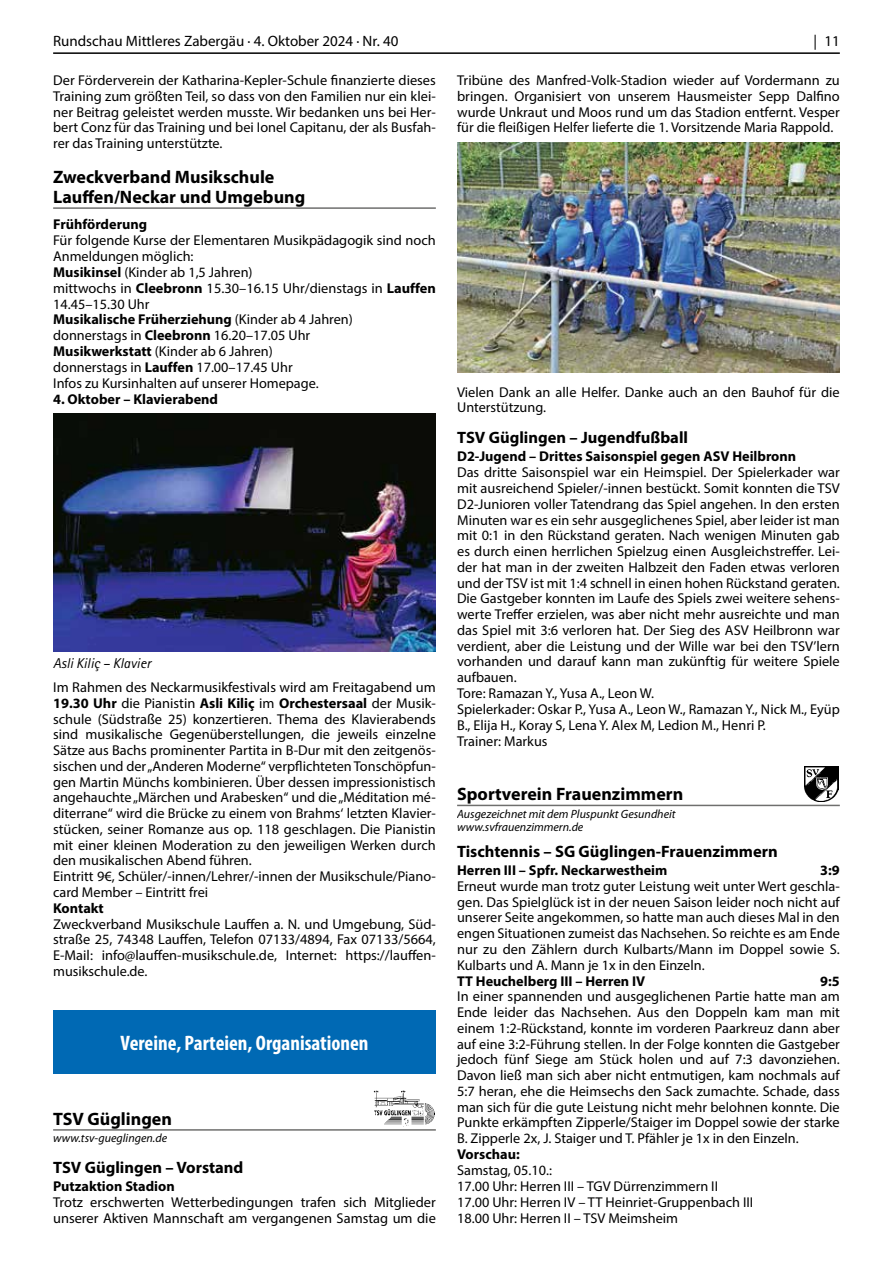
<style>
.page{position:relative;width:893px;height:1263px;background:#fff}
.page>*{position:absolute;margin:0;border:0;box-sizing:border-box;transform-origin:0 0}
.t1{font:700 condensed 21px "Myriad Pro";color:#fff}
.t2{font:700 18px/19.6px "Myriad Pro";color:#000}
.t3{font:700 16.5px "Myriad Pro";color:#000}
.t4{font:15px "Myriad Pro";color:#000}
.t5{font:14.25px/15.8px "Myriad Pro";color:#000}
.t6{font:700 14.25px "Myriad Pro";color:#000}
.t7{font:italic 14.25px "Rotis Sans Serif W1 G";color:#000}
.t8{font:italic 12px/13.2px "Myriad Pro";color:#000}
.s1{font-weight:700}
</style>
<div class="page">
<hr style="left:53px;top:52px;width:787px;height:2px;background:#000">
<hr style="left:53px;top:207px;width:383px;height:2px;background:#6f6f6e">
<img style="left:53px;top:414px;width:383px;height:238px">
<div style="left:53px;top:1010px;width:383px;height:64px;background:#0069b4"></div>
<hr style="left:53px;top:1129px;width:383px;height:2px;background:#6f6f6e">
<img style="left:373px;top:1090px;width:62px;height:37px">
<img style="left:457px;top:142px;width:383px;height:230px">
<hr style="left:457px;top:805px;width:383px;height:1px;background:#6f6f6e">
<img style="left:805px;top:766px;width:34px;height:36px">
<p class="t4" style="left:53px;top:32px;width:347px">Rundschau Mittleres Zabergäu · 4. Oktober 2024 · Nr. 40</p>
<p class="t4" style="left:813px;top:32px;width:28px">| 11</p>
<p class="t5" style="left:53px;top:72px;width:384px;text-align:justify">Der Förderverein der Katharina-Kepler-Schule finanzierte dieses Training zum größten Teil, so dass von den Familien nur ein klei&shy;ner Beitrag geleistet werden musste. Wir bedanken uns bei Her&shy;bert Conz für das Training und bei Ionel Capitanu, der als Busfah&shy;rer das Training unterstützte.</p>
<p class="t2" style="left:53px;top:167px;width:254px">Zweckverband Musikschule<br>Lauffen/Neckar und Umgebung</p>
<p class="t6" style="left:53px;top:215px;width:95px">Frühförderung</p>
<p class="t5" style="left:53px;top:232px;width:384px">Für folgende Kurse der Elementaren Musikpädagogik sind noch Anmeldungen möglich:<br><span class="s1">Musikinsel</span> (Kinder ab 1,5 Jahren)<br>mittwochs in <span class="s1">Cleebronn</span> 15.30–16.15 Uhr/dienstags in <span class="s1">Lauffen </span>14.45–15.30 Uhr<br><span class="s1">Musikalische Früherziehung</span> (Kinder ab 4 Jahren)<br>donnerstags in <span class="s1">Cleebronn</span> 16.20–17.05 Uhr<br><span class="s1">Musikwerkstatt</span> (Kinder ab 6 Jahren)<br>donnerstags in <span class="s1">Lauffen</span> 17.00–17.45 Uhr<br>Infos zu Kursinhalten auf unserer Homepage.</p>
<p class="t6" style="left:53px;top:390px;width:166px">4. Oktober – Klavierabend</p>
<p class="t5" style="left:457px;top:72px;width:384px;text-align:justify">Tribüne des Manfred-Volk-Stadion wieder auf Vordermann zu bringen. Organisiert von unserem Hausmeister Sepp Dalfino wurde Unkraut und Moos rund um das Stadion entfernt. Vesper für die fleißigen Helfer lieferte die 1. Vorsitzende Maria Rappold.</p>
<p class="t5" style="left:457px;top:384px;width:384px">Vielen Dank an alle Helfer. Danke auch an den Bauhof für die<br>Unterstützung.</p>
<p class="t3" style="left:457px;top:427px;width:232px">TSV Güglingen – Jugendfußball</p>
<p class="t6" style="left:457px;top:447px;width:341px">D2-Jugend – Drittes Saisonspiel gegen ASV Heilbronn</p>
<p class="t5" style="left:457px;top:464px;width:384px">Das dritte Saisonspiel war ein Heimspiel. Der Spielerkader war mit ausreichend Spieler/-innen bestückt. Somit konnten die TSV D2-Junioren voller Tatendrang das Spiel angehen. In den ersten Minuten war es ein sehr ausgeglichenes Spiel, aber leider ist man mit 0:1 in den Rückstand geraten. Nach wenigen Minuten gab es durch einen herrlichen Spielzug einen Ausgleichstreffer. Lei&shy;der hat man in der zweiten Halbzeit den Faden etwas verloren und der TSV ist mit 1:4 schnell in einen hohen Rückstand geraten.<br>Die Gastgeber konnten im Laufe des Spiels zwei weitere sehens&shy;werte Treffer erzielen, was aber nicht mehr ausreichte und man das Spiel mit 3:6 verloren hat. Der Sieg des ASV Heilbronn war verdient, aber die Leistung und der Wille war bei den TSV’lern vorhanden und darauf kann man zukünftig für weitere Spiele aufbauen.<br>Tore: Ramazan Y., Yusa A., Leon W.<br>Spielerkader: Oskar P., Yusa A., Leon W., Ramazan Y., Nick M., Eyüp B., Elija H., Koray S, Lena Y. Alex M, Ledion M., Henri P.<br>Trainer: Markus</p>
<p class="t7" style="left:53px;top:654px;width:99px">Asli Kiliç – Klavier</p>
<p class="t5" style="left:53px;top:679px;width:384px">Im Rahmen des Neckarmusikfestivals wird am Freitagabend um <span class="s1">19.30 Uhr</span> die Pianistin <span class="s1">Asli Kiliç</span> im <span class="s1">Orchestersaal</span> der Musik&shy;schule (Südstraße 25) konzertieren. Thema des Klavierabends sind musikalische Gegenüberstellungen, die jeweils einzelne Sätze aus Bachs prominenter Partita in B-Dur mit den zeitgenös&shy;sischen und der „Anderen Moderne“ verpflichteten Tonschöpfun&shy;gen Martin Münchs kombinieren. Über dessen impressionistisch angehauchte „Märchen und Arabesken“ und die „Méditation mé&shy;diterrane“ wird die Brücke zu einem von Brahms‘ letzten Klavier&shy;stücken, seiner Romanze aus op. 118 geschlagen. Die Pianistin mit einer kleinen Moderation zu den jeweiligen Werken durch den musikalischen Abend führen.<br>Eintritt 9€, Schüler/-innen/Lehrer/-innen der Musikschule/Piano&shy;card Member – Eintritt frei</p>
<p class="t6" style="left:53px;top:899px;width:52px">Kontakt</p>
<p class="t5" style="left:53px;top:916px;width:384px;text-align:justify">Zweckverband Musikschule Lauffen a. N. und Umgebung, Süd&shy;straße 25, 74348 Lauffen, Telefon 07133/4894, Fax 07133/5664, E-Mail: info@lauffen-musikschule.de, Internet: https://lauffen&shy;musikschule.de.</p>
<p class="t2" style="left:457px;top:784px;width:228px">Sportverein Frauenzimmern</p>
<p class="t8" style="left:457px;top:807px;width:220px">Ausgezeichnet mit dem Pluspunkt Gesundheit www.svfrauenzimmern.de</p>
<p class="t3" style="left:457px;top:841px;width:322px">Tischtennis – SG Güglingen-Frauenzimmern</p>
<p class="t6" style="left:457px;top:861px;width:212px">Herren III – Spfr. Neckarwestheim</p>
<p class="t6" style="left:820px;top:861px;width:21px">3:9</p>
<p class="t5" style="left:457px;top:878px;width:384px;text-align:justify">Erneut wurde man trotz guter Leistung weit unter Wert geschla&shy;gen. Das Spielglück ist in der neuen Saison leider noch nicht auf unserer Seite angekommen, so hatte man auch dieses Mal in den engen Situationen zumeist das Nachsehen. So reichte es am Ende nur zu den Zählern durch Kulbarts/Mann im Doppel sowie S.<br>Kulbarts und A. Mann je 1x in den Einzeln.</p>
<p class="t6" style="left:457px;top:971px;width:190px">TT Heuchelberg III – Herren IV</p>
<p class="t6" style="left:820px;top:971px;width:21px">9:5</p>
<p class="t5" style="left:457px;top:988px;width:384px;text-align:justify">In einer spannenden und ausgeglichenen Partie hatte man am Ende leider das Nachsehen. Aus den Doppeln kam man mit einem 1:2-Rückstand, konnte im vorderen Paarkreuz dann aber auf eine 3:2-Führung stellen. In der Folge konnten die Gastgeber jedoch fünf Siege am Stück holen und auf 7:3 davonziehen.<br>Davon ließ man sich aber nicht entmutigen, kam nochmals auf 5:7 heran, ehe die Heimsechs den Sack zumachte. Schade, dass man sich für die gute Leistung nicht mehr belohnen konnte. Die Punkte erkämpften Zipperle/Staiger im Doppel sowie der starke B. Zipperle 2x, J. Staiger und T. Pfähler je 1x in den Einzeln.</p>
<p class="t6" style="left:457px;top:1145px;width:64px">Vorschau:</p>
<p class="t5" style="left:457px;top:1162px;width:298px">Samstag, 05.10.:<br>17.00 Uhr: Herren III – TGV Dürrenzimmern II 17.00 Uhr: Herren IV – TT Heinriet-Gruppenbach III 18.00 Uhr: Herren II – TSV Meimsheim</p>
<h1 class="t1" style="left:121px;top:1030px;width:249px">Vereine, Parteien, Organisationen</h1>
<p class="t2" style="left:53px;top:1108px;width:120px">TSV Güglingen</p>
<p class="t8" style="left:53px;top:1131px;width:116px">www.tsv-gueglingen.de</p>
<p class="t3" style="left:53px;top:1157px;width:192px">TSV Güglingen – Vorstand</p>
<p class="t6" style="left:53px;top:1177px;width:123px">Putzaktion Stadion</p>
<p class="t5" style="left:53px;top:1194px;width:384px">Trotz erschwerten Wetterbedingungen trafen sich Mitglieder unserer Aktiven Mannschaft am vergangenen Samstag um die</p>
</div>
